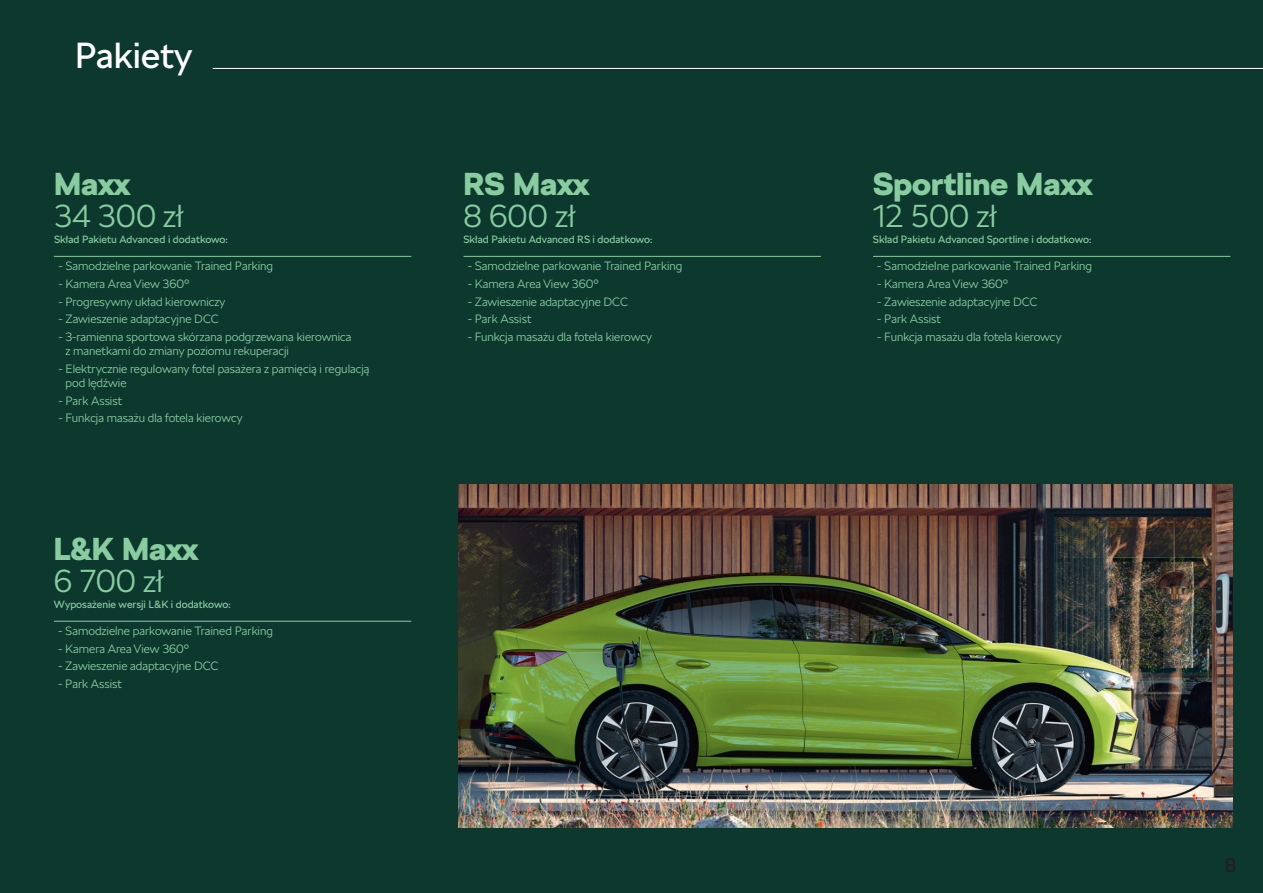
<style>
.page{position:relative;width:1263px;height:893px;background:#0c382e}
.page>*{position:absolute;margin:0;border:0;box-sizing:border-box;transform-origin:0 0}
.t1{font:36px "SKODA Next";color:#fff}
.t2{font:900 31.5px "SKODA Next";color:#88cc9f}
.t3{font:300 31.5px "SKODA Next";color:#88cc9f}
.t4{font:19.5px "SKODA Next";color:#231f20}
.t5{font:300 12px/14.4px "SKODA Next";color:#88cc9f}
.t6{font:10.5px "SKODA Next";color:#88cc9f}
</style>
<div class="page">
<hr style="left:54px;top:621px;width:357px;height:1px;background:#88cc9f">
<hr style="left:873px;top:256px;width:357px;height:1px;background:#88cc9f">
<hr style="left:463px;top:256px;width:358px;height:1px;background:#88cc9f">
<hr style="left:54px;top:256px;width:357px;height:1px;background:#88cc9f">
<hr style="left:213px;top:68px;width:1050px;height:1px;background:#fff">
<img style="left:458px;top:485px;width:775px;height:342px">
<h1 class="t1" style="left:75px;top:34px;width:119px">Pakiety</h1>
<h2 class="t2" style="left:54px;top:165px;width:78px">Maxx</h2>
<h2 class="t3" style="left:54px;top:198px;width:130px">34 300 zł</h2>
<h2 class="t2" style="left:463px;top:165px;width:127px">RS Maxx</h2>
<h2 class="t3" style="left:463px;top:198px;width:113px">8 600 zł</h2>
<h2 class="t2" style="left:873px;top:165px;width:221px">Sportline Maxx</h2>
<h2 class="t3" style="left:873px;top:198px;width:125px">12 500 zł</h2>
<p class="t6" style="left:54px;top:233px;width:175px">Skład Pakietu Advanced i dodatkowo:</p>
<p class="t6" style="left:463px;top:233px;width:190px">Skład Pakietu Advanced RS i dodatkowo:</p>
<p class="t6" style="left:873px;top:233px;width:220px">Skład Pakietu Advanced Sportline i dodatkowo:</p>
<p class="t5" style="left:58px;top:259px;width:216px">- Samodzielne parkowanie Trained Parking</p>
<p class="t5" style="left:58px;top:277px;width:132px">- Kamera Area View 360°</p>
<p class="t5" style="left:58px;top:294px;width:168px">- Progresywny układ kierowniczy</p>
<p class="t5" style="left:58px;top:312px;width:162px">- Zawieszenie adaptacyjne DCC</p>
<p class="t5" style="left:66px;top:329px;width:287px;text-indent:-7px">- 3-ramienna sportowa skórzana podgrzewana kierownica z manetkami do zmiany poziomu rekuperacji</p>
<p class="t5" style="left:66px;top:361px;width:306px;text-indent:-7px">- Elektrycznie regulowany fotel pasażera z pamięcią i regulacją pod lędźwie</p>
<p class="t5" style="left:58px;top:393px;width:65px">- Park Assist</p>
<p class="t5" style="left:58px;top:411px;width:186px">- Funkcja masażu dla fotela kierowcy</p>
<h2 class="t2" style="left:54px;top:530px;width:146px">L&amp;K Maxx</h2>
<h2 class="t3" style="left:54px;top:562px;width:110px">6 700 zł</h2>
<p class="t6" style="left:54px;top:598px;width:178px">Wyposażenie wersji L&amp;K i dodatkowo:</p>
<p class="t5" style="left:58px;top:624px;width:216px">- Samodzielne parkowanie Trained Parking</p>
<p class="t5" style="left:58px;top:641px;width:132px">- Kamera Area View 360°</p>
<p class="t5" style="left:58px;top:659px;width:162px">- Zawieszenie adaptacyjne DCC</p>
<p class="t5" style="left:58px;top:677px;width:65px">- Park Assist</p>
<p class="t5" style="left:468px;top:259px;width:216px">- Samodzielne parkowanie Trained Parking</p>
<p class="t5" style="left:468px;top:277px;width:132px">- Kamera Area View 360°</p>
<p class="t5" style="left:468px;top:294px;width:162px">- Zawieszenie adaptacyjne DCC</p>
<p class="t5" style="left:468px;top:312px;width:65px">- Park Assist</p>
<p class="t5" style="left:468px;top:329px;width:186px">- Funkcja masażu dla fotela kierowcy</p>
<p class="t5" style="left:877px;top:259px;width:216px">- Samodzielne parkowanie Trained Parking</p>
<p class="t5" style="left:877px;top:277px;width:132px">- Kamera Area View 360°</p>
<p class="t5" style="left:877px;top:294px;width:162px">- Zawieszenie adaptacyjne DCC</p>
<p class="t5" style="left:877px;top:312px;width:65px">- Park Assist</p>
<p class="t5" style="left:877px;top:329px;width:186px">- Funkcja masażu dla fotela kierowcy</p>
<h3 class="t4" style="left:1225px;top:854px;width:13px">8</h3>
</div>
